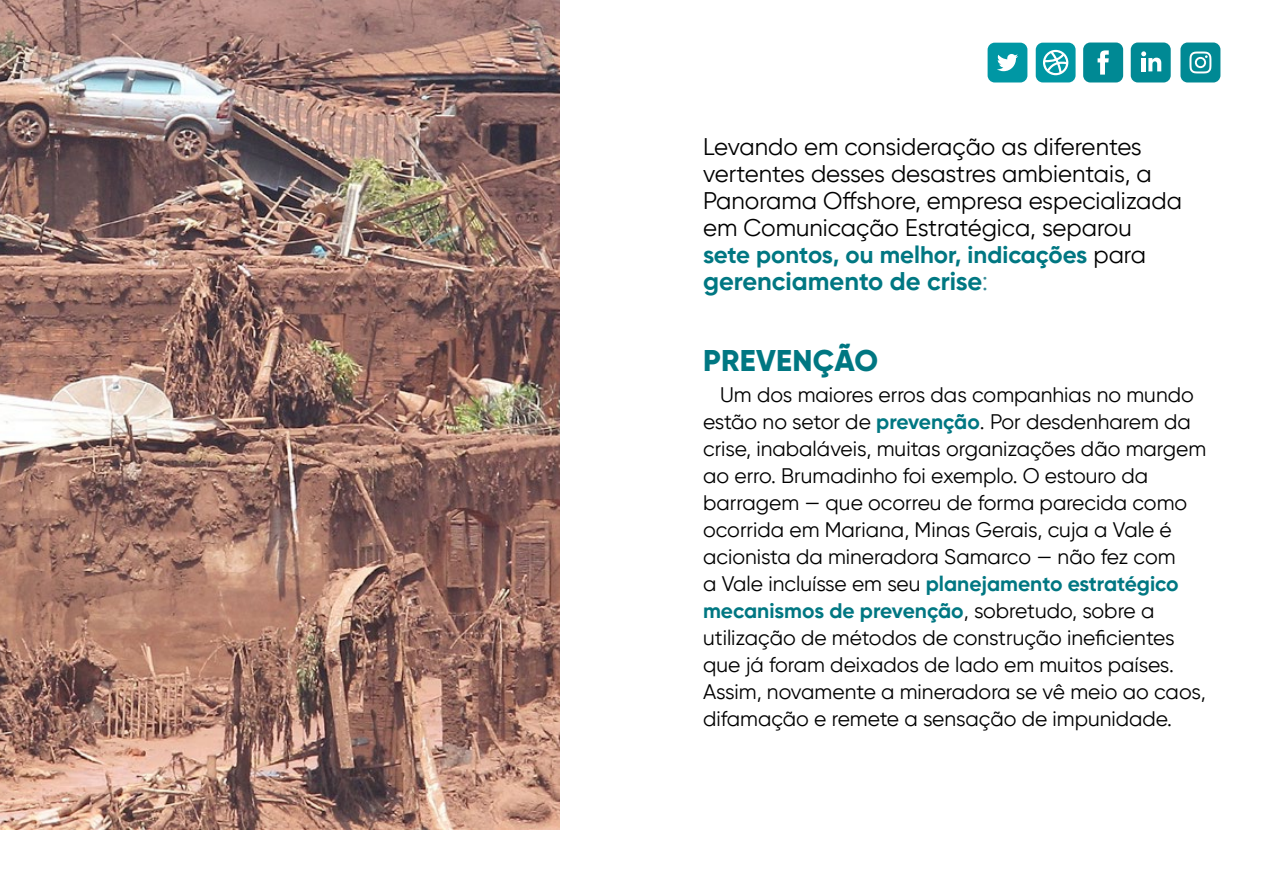
<style>
.page{position:relative;width:1263px;height:893px;background:#fff}
.page>*{position:absolute;margin:0;border:0;box-sizing:border-box;transform-origin:0 0}
.t1{font:800 30px "Gilroy";letter-spacing:.01em;color:#007782}
.t2{font:700 25.5px "Gilroy";color:#007782}
.t3{font:24px/27px "Gilroy";color:#000}
.t4{font:21px/27px "Gilroy";color:#000}
.s1{font-weight:700;color:#007782}
.s2{font-weight:400;color:#358b97}
</style>
<div class="page">
<img style="left:0;top:0;width:560px;height:829px">
<div style="left:1083px;top:43px;width:40px;height:39px;background:#008994;border-radius:7px"></div>
<svg style="left:1097px;top:50px;width:12px;height:25px"></svg>
<div style="left:1180px;top:43px;width:40px;height:39px;background:#008994;border-radius:7px"></div>
<svg style="left:1189px;top:52px;width:22px;height:21px"></svg>
<div style="left:1131px;top:43px;width:40px;height:39px;background:#008994;border-radius:7px"></div>
<svg style="left:1141px;top:51px;width:20px;height:20px"></svg>
<div style="left:987px;top:43px;width:40px;height:39px;background:#0097a4;border-radius:7px"></div>
<svg style="left:997px;top:54px;width:21px;height:17px"></svg>
<div style="left:1036px;top:43px;width:39px;height:39px;background:#0097a4;border-radius:7px"></div>
<svg style="left:1043px;top:50px;width:25px;height:25px"></svg>
<p class="t3" style="left:703px;top:133px;width:480px">Levando em consideração as diferentes vertentes desses desastres ambientais, a Panorama Offshore, empresa especializada em Comunicação Estratégica, separou <span class="s1">sete pontos, ou melhor, indicações</span> para</p>
<p class="t2" style="left:703px;top:265px;width:287px">gerenciamento de crise<span class="s2">:</span></p>
<h1 class="t1" style="left:703px;top:341px;width:176px">PREVENÇÃO</h1>
<p class="t4" style="left:703px;top:381px;width:505px;text-indent:17px">Um dos maiores erros das companhias no mundo estão no setor de <span class="s1">prevenção</span>. Por desdenharem da crise, inabaláveis, muitas organizações dão margem ao erro. Brumadinho foi exemplo. O estouro da barragem — que ocorreu de forma parecida como ocorrida em Mariana, Minas Gerais, cuja a Vale é acionista da mineradora Samarco — não fez com<br>a Vale incluísse em seu <span class="s1">planejamento estratégico mecanismos de prevenção</span>, sobretudo, sobre a utilização de métodos de construção ineficientes que já foram deixados de lado em muitos países.<br>Assim, novamente a mineradora se vê meio ao caos, difamação e remete a sensação de impunidade.</p>
</div>
